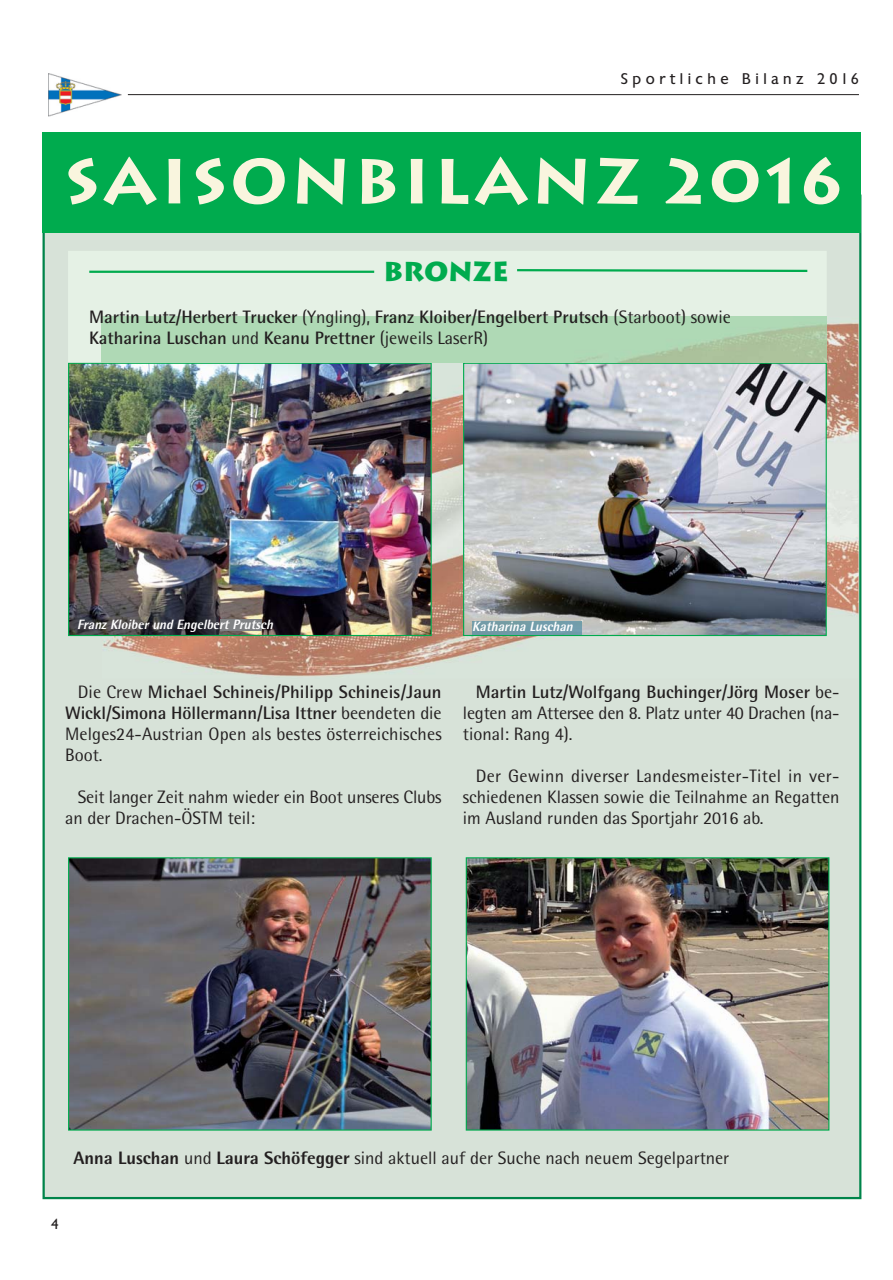
<style>
.page{position:relative;width:893px;height:1280px;background:#fff}
.page>*{position:absolute;margin:0;border:0;box-sizing:border-box;transform-origin:0 0}
.t1{font:700 63px "Lithos";letter-spacing:.045em;color:#f9f5de;scale:1.05 1}
.t2{font:900 27px "Lithos Pro";color:#00ab4e}
.t3{font:18px/21px "Rotis Semi Sans";color:#231f20;text-align:justify}
.t4{font:700 18px/21px "Rotis Semi Sans";color:#231f20}
.t5{font:15px "Chantilly";letter-spacing:.3em;color:#231f20}
.t6{font:15px "Gill Sans";color:#231f20}
.t7{font:italic 800 13.5px "Rotis Semi Sans";color:#fff;scale:.95 1}
.s1{font-weight:400}
.s2{font-weight:700}
.s3{font-weight:800}
</style>
<div class="page">
<div style="left:45px;top:197px;width:814px;height:1000px;background:#d7e2d8"></div>
<img style="left:102px;top:323px;width:756px;height:353px">
<img style="left:49px;top:73px;width:72px;height:44px">
<hr style="left:128px;top:94px;width:731px;height:1px;background:#231f20">
<div style="left:43px;top:132px;width:818px;height:101px;background:#00ab4e"></div>
<img style="left:70px;top:365px;width:360px;height:269px">
<div style="left:68px;top:363px;width:364px;height:273px;border:1px solid #00ab4e"></div>
<img style="left:465px;top:365px;width:360px;height:269px">
<div style="left:463px;top:363px;width:364px;height:273px;border:1px solid #00ab4e"></div>
<img style="left:70px;top:859px;width:360px;height:269px">
<div style="left:68px;top:857px;width:364px;height:273px;border:1px solid #00ab4e"></div>
<img style="left:468px;top:859px;width:359px;height:269px">
<div style="left:466px;top:857px;width:363px;height:273px;border:1px solid #00ab4e"></div>
<img style="left:472px;top:621px;width:109px;height:13px">
<div style="left:68px;top:251px;width:759px;height:112px;background:#e5f1e5"></div>
<img style="left:102px;top:316px;width:725px;height:47px">
<div style="left:220px;top:619px;width:42px;height:12px;background:#808284"></div>
<hr style="left:89px;top:271px;width:285px;height:2px;background:#00ab4e">
<svg style="left:515px;top:268px;width:295px;height:5px"></svg>
<p class="t5" style="left:621px;top:73px;width:240px">Sportliche Bilanz 2016</p>
<h1 class="t1" style="left:64px;top:145px;width:743px">SAISONBILANZ 2016</h1>
<h2 class="t2" style="left:384px;top:255px;width:127px">BRONZE</h2>
<p class="t4" style="left:89px;top:308px;width:643px">Martin Lutz/Herbert Trucker <span class="s1">(Yngling),</span> Franz Kloiber/Engelbert Prutsch <span class="s1">(Starboot) sowie<br></span>Katharina Luschan <span class="s1">und</span> Keanu Prettner <span class="s1">(jeweils LaserR)</span></p>
<p class="t7" style="left:77px;top:620px;width:210px">Franz Kloiber und Engelbert Prutsch</p>
<p class="t3" style="left:65px;top:683px;width:378px;text-indent:13px">Die Crew <span class="s2">Michael Schineis/Philipp Schineis/Jaun Wickl/Simona Höllermann/Lisa Ittner</span> beendeten die Melges24-Austrian Open als bestes österreichisches Boot.</p>
<p class="t3" style="left:65px;top:788px;width:378px;text-indent:13px">Seit langer Zeit nahm wieder ein Boot unseres Clubs an der Drachen-ÖSTM teil:</p>
<p class="t7" style="left:472px;top:621px;width:110px">Katharina Luschan</p>
<p class="t3" style="left:463px;top:683px;width:378px;text-indent:13px"><span class="s2">Martin Lutz/Wolfgang Buchinger/Jörg Moser</span> be&shy;legten am Attersee den 8. Platz unter 40 Drachen (na&shy;tional: Rang 4).</p>
<p class="t3" style="left:463px;top:767px;width:378px;text-indent:13px">Der Gewinn diverser Landesmeister-Titel in ver&shy;schiedenen Klassen sowie die Teilnahme an Regatten im Ausland runden das Sportjahr 2016 ab.</p>
<p class="t3" style="left:74px;top:1149px;width:657px"><span class="s3">Anna Luschan</span> und <span class="s3">Laura Schöfegger</span> sind aktuell auf der Suche nach neuem Segelpartner</p>
<p class="t6" style="left:51px;top:1218px;width:9px">4</p>
</div>
